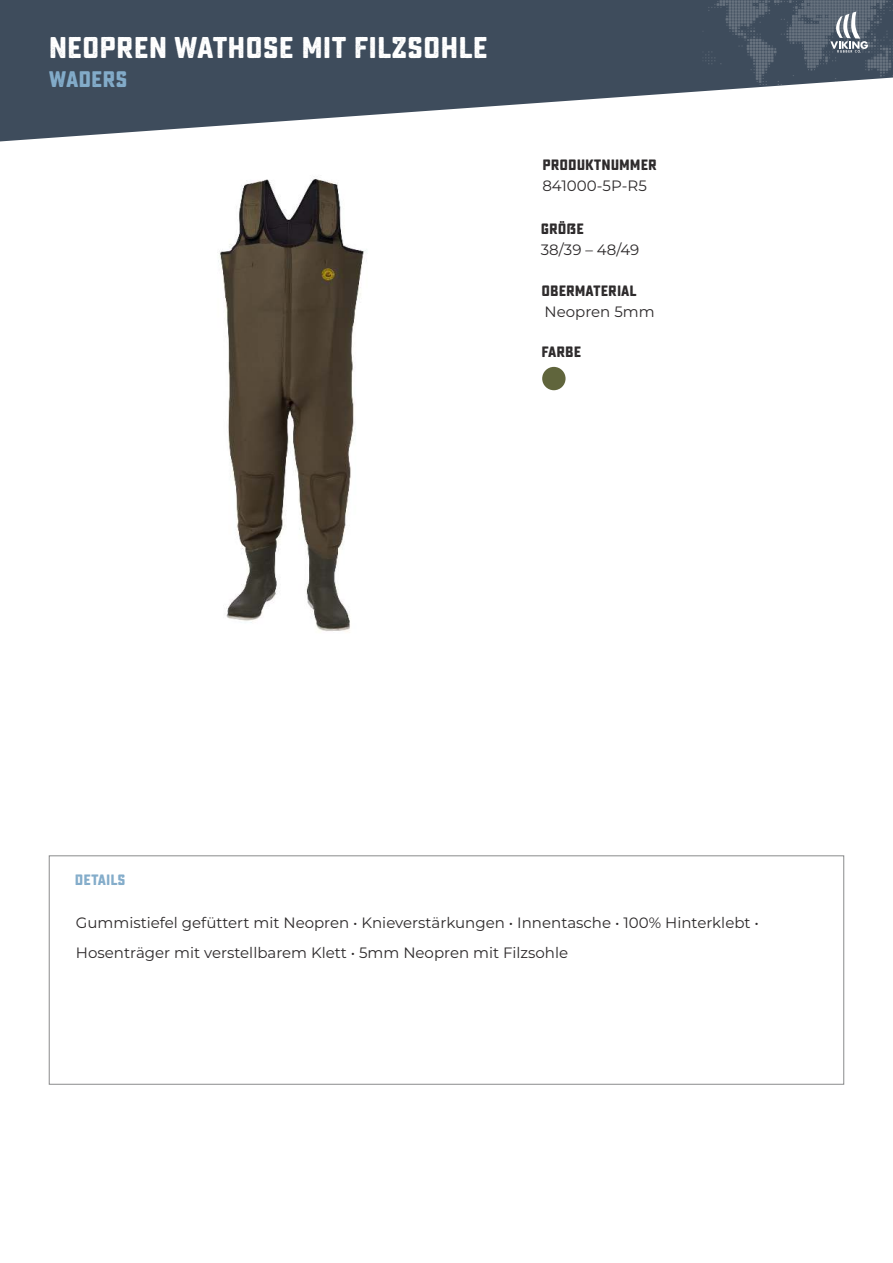
<style>
.page{position:relative;width:893px;height:1263px;background:#fff}
.page>*{position:absolute;margin:0;border:0;box-sizing:border-box;transform-origin:0 0}
.t1{font:30px "Sucrose Bold One";color:#fff}
.t2{font:22.5px "Sucrose Bold One";color:#83acca}
.t3{font:15px/30px "Montserrat";color:#2c292a}
.t4{font:15px "Sucrose Bold One";color:#2c292a}
.t5{font:15px "Sucrose Bold One";color:#83acca}
</style>
<div class="page">
<svg style="left:0;top:0;width:746px;height:141px;fill:#3e4c5c"></svg>
<img style="left:702px;top:0;width:191px;height:88px">
<svg style="left:830px;top:11px;width:38px;height:42px"></svg>
<div style="left:542px;top:367px;width:24px;height:23px;background:#60653c;border-radius:50%"></div>
<img style="left:218px;top:179px;width:148px;height:453px">
<h1 class="t1" style="left:49px;top:30px;width:441px">NEOPREN WATHOSE MIT FILZSOHLE</h1>
<h2 class="t2" style="left:49px;top:66px;width:80px">WADERS</h2>
<p class="t4" style="left:542px;top:156px;width:116px">PRODUKTNUMMER</p>
<p class="t3" style="left:542px;top:171px;width:106px">841000-5P-R5</p>
<p class="t4" style="left:541px;top:220px;width:45px">GRÖßE</p>
<p class="t3" style="left:541px;top:235px;width:100px">38/39 – 48/49</p>
<p class="t4" style="left:541px;top:282px;width:97px">OBERMATERIAL</p>
<p class="t3" style="left:545px;top:297px;width:112px">Neopren 5mm</p>
<p class="t4" style="left:541px;top:343px;width:41px">FARBE</p>
<p class="t5" style="left:75px;top:871px;width:52px">DETAILS</p>
<p class="t3" style="left:76px;top:909px;width:685px">Gummistiefel gefüttert mit Neopren • Knieverstärkungen • Innentasche • 100% Hinterklebt •<br>Hosenträger mit verstellbarem Klett • 5mm Neopren mit Filzsohle</p>
</div>
